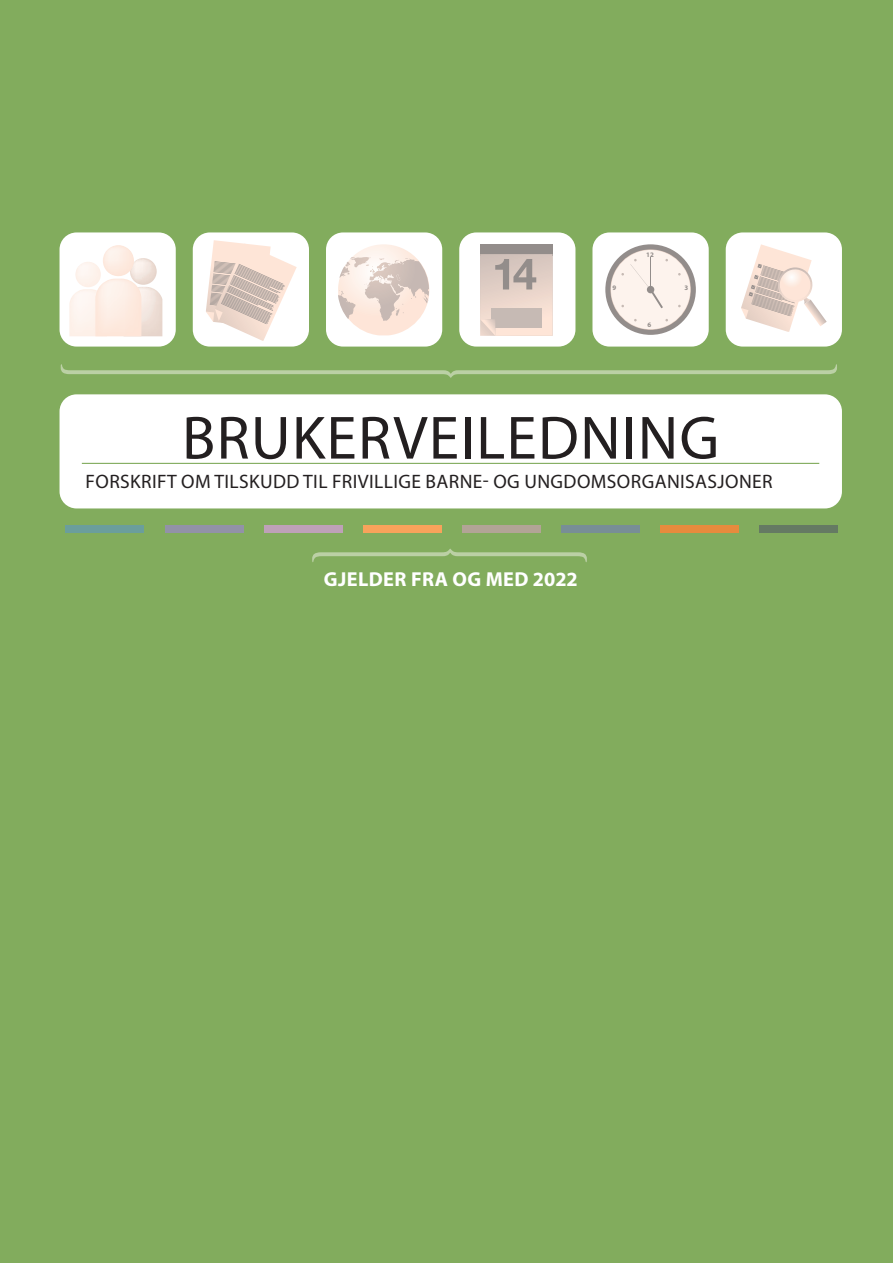
<style>
.page{position:relative;width:893px;height:1263px;background:#82ac5d}
.page>*{position:absolute;margin:0;border:0;box-sizing:border-box;transform-origin:0 0}
.Tittel{font:61.5px "Myriad Pro";letter-spacing:.02em;color:#231f20}
.Faktatekst{font:700 20.25px "Myriad Pro";letter-spacing:.02em;color:#fff}
.Mellomtittel{font:19.5px "Myriad Pro";letter-spacing:.02em;color:#231f20}
.t1{font:700 6.9px "Myriad Pro";color:#938d8b}
</style>
<div class="page">
<div style="left:65px;top:525px;width:79px;height:7px;background:#6b9e9c"></div>
<div style="left:165px;top:525px;width:78px;height:7px;background:#9292a8"></div>
<div style="left:264px;top:525px;width:79px;height:7px;background:#bea1b8"></div>
<div style="left:363px;top:525px;width:79px;height:7px;background:#f8a35b"></div>
<div style="left:462px;top:525px;width:79px;height:7px;background:#b2a496"></div>
<div style="left:561px;top:525px;width:79px;height:7px;background:#788e96"></div>
<div style="left:660px;top:525px;width:79px;height:7px;background:#e78b3d"></div>
<div style="left:759px;top:525px;width:79px;height:7px;background:#657a63"></div>
<div style="left:60px;top:394px;width:782px;height:114px;background:#fff;border-radius:17px"></div>
<div style="left:60px;top:232px;width:116px;height:115px;background:#fff;border-radius:17px"></div>
<div style="left:459px;top:232px;width:116px;height:115px;background:#fff;border-radius:17px"></div>
<div style="left:193px;top:232px;width:116px;height:115px;background:#fff;border-radius:17px"></div>
<div style="left:592px;top:232px;width:117px;height:115px;background:#fff;border-radius:17px"></div>
<div style="left:326px;top:232px;width:116px;height:115px;background:#fff;border-radius:17px"></div>
<div style="left:726px;top:232px;width:116px;height:115px;background:#fff;border-radius:17px"></div>
<hr style="left:82px;top:463px;width:737px;height:1px;background:#82ac5d">
<div style="left:480px;top:244px;width:73px;height:12px;background:#938d8b"></div>
<svg style="left:480px;top:254px;width:73px;height:82px;background:#d8c7bf"></svg>
<svg style="left:338px;top:244px;width:91px;height:91px"></svg>
<div style="left:605px;top:244px;width:91px;height:91px;background:#938d8b;border-radius:50%"></div>
<svg style="left:610px;top:249px;width:81px;height:81px"></svg>
<div style="left:611px;top:250px;width:79px;height:79px;background:#fdf3ed;border-radius:50%"></div>
<hr style="left:650px;top:257px;width:1px;height:32px;background:#938d8b">
<svg style="left:630px;top:259px;width:38px;height:49px"></svg>
<svg style="left:741px;top:244px;width:86px;height:88px"></svg>
<img style="left:69px;top:289px;width:26px;height:47px">
<img style="left:75px;top:262px;width:26px;height:25px">
<img style="left:141px;top:287px;width:21px;height:49px">
<img style="left:131px;top:258px;width:26px;height:27px">
<img style="left:95px;top:279px;width:46px;height:57px">
<img style="left:103px;top:245px;width:31px;height:31px">
<svg style="left:206px;top:240px;width:91px;height:101px"></svg>
<svg style="left:61px;top:364px;width:776px;height:14px"></svg>
<svg style="left:312px;top:549px;width:275px;height:13px"></svg>
<p class="t1" style="left:646px;top:250px;width:9px">12</p>
<p class="t1" style="left:612px;top:283px;width:5px">9</p>
<p class="t1" style="left:685px;top:283px;width:5px">3</p>
<p class="t1" style="left:648px;top:320px;width:5px">6</p>
<p class="Tittel" style="left:182px;top:400px;width:539px">BRUKERVEILEDNING</p>
<p class="Mellomtittel" style="left:86px;top:470px;width:689px">FORSKRIFT OM TILSKUDD TIL FRIVILLIGE BARNE- OG UNGDOMSORGANISASJONER</p>
<p class="Faktatekst" style="left:324px;top:566px;width:255px">GJELDER FRA OG MED 2022</p>
</div>
